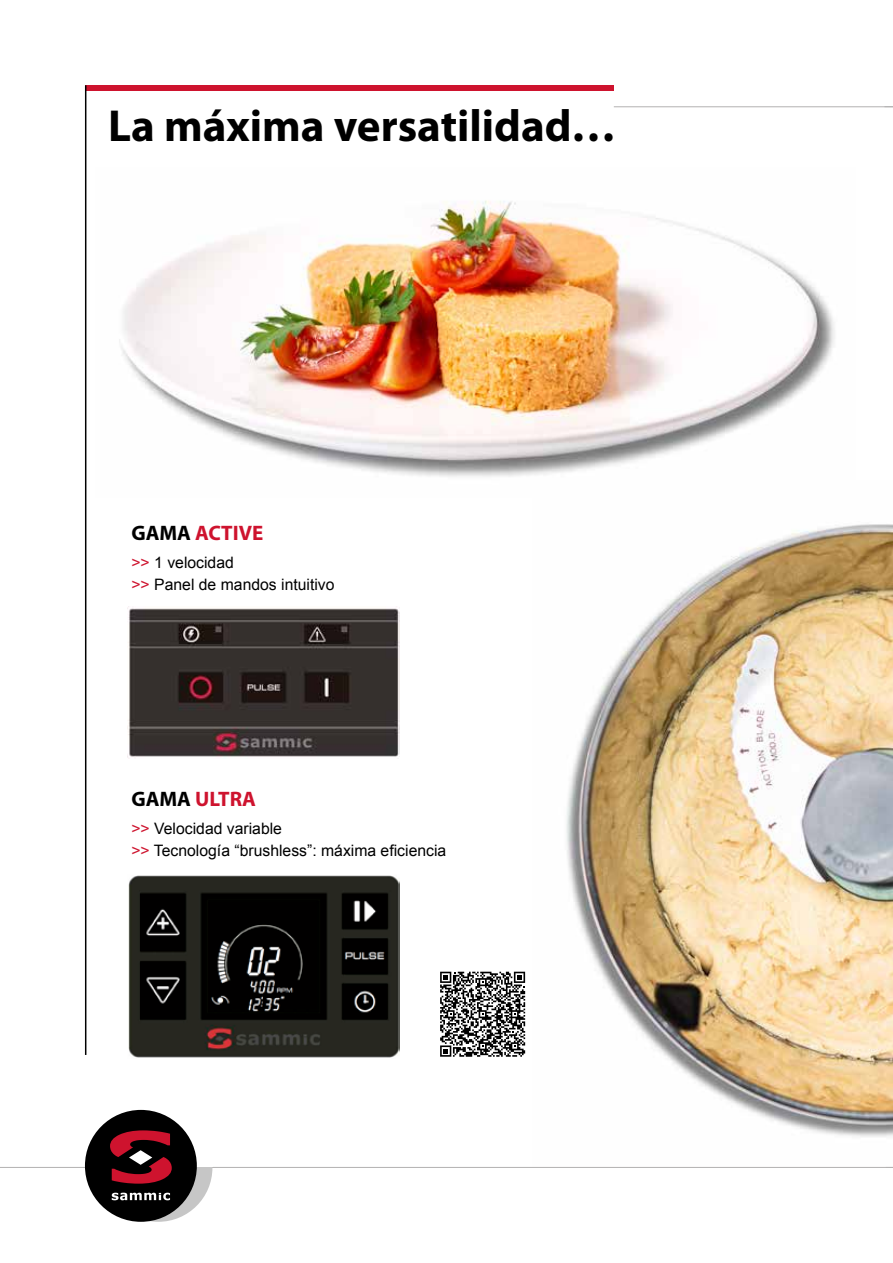
<style>
.page{position:relative;width:893px;height:1263px;background:#fff}
.page>*{position:absolute;margin:0;border:0;box-sizing:border-box;transform-origin:0 0}
.t1{font:700 45px "Myriad Pro";color:#000}
.t2{font:700 21px "Myriad Pro";color:#ce132e}
.t3{font:15.75px/21.8px "Arial";color:#000}
.s1{color:#000}
.s2{color:#ce132e}
</style>
<div class="page">
<img style="left:566px;top:524px;width:327px;height:643px">
<hr style="left:0;top:1167px;width:893px;height:1px;background:#b3b2b2">
<hr style="left:614px;top:106px;width:279px;height:1px;background:#b3b2b2">
<div style="left:86px;top:85px;width:528px;height:5px;background:#ce132e"></div>
<hr style="left:85px;top:85px;width:1px;height:970px;background:#000">
<img style="left:128px;top:608px;width:272px;height:149px">
<img style="left:128px;top:875px;width:272px;height:183px">
<img style="left:119px;top:200px;width:716px;height:277px">
<svg style="left:440px;top:972px;width:85px;height:85px"></svg>
<div style="left:104px;top:1113px;width:108px;height:109px;background:#c6c6c6;border-radius:50%"></div>
<div style="left:100px;top:1112px;width:112px;height:55px;background:#fff"></div>
<div style="left:85px;top:1110px;width:112px;height:112px;background:#000;border-radius:50%"></div>
<svg style="left:110px;top:1130px;width:62px;height:54px"></svg>
<svg style="left:112px;top:1193px;width:58px;height:7px"></svg>
<h1 class="t1" style="left:108px;top:97px;width:510px">La máxima versatilidad…</h1>
<h2 class="t2" style="left:131px;top:519px;width:133px"><span class="s1">GAMA</span> ACTIVE</h2>
<p class="t3" style="left:131px;top:552px;width:205px"><span class="s2">&gt;&gt;</span> 1 velocidad<br><span class="s2">&gt;&gt;</span> Panel de mandos intuitivo</p>
<h2 class="t2" style="left:131px;top:785px;width:126px"><span class="s1">GAMA</span> ULTRA</h2>
<p class="t3" style="left:131px;top:818px;width:316px"><span class="s2">&gt;&gt;</span> Velocidad variable<br><span class="s2">&gt;&gt;</span> Tecnología “brushless”: máxima eficiencia</p>
</div>
